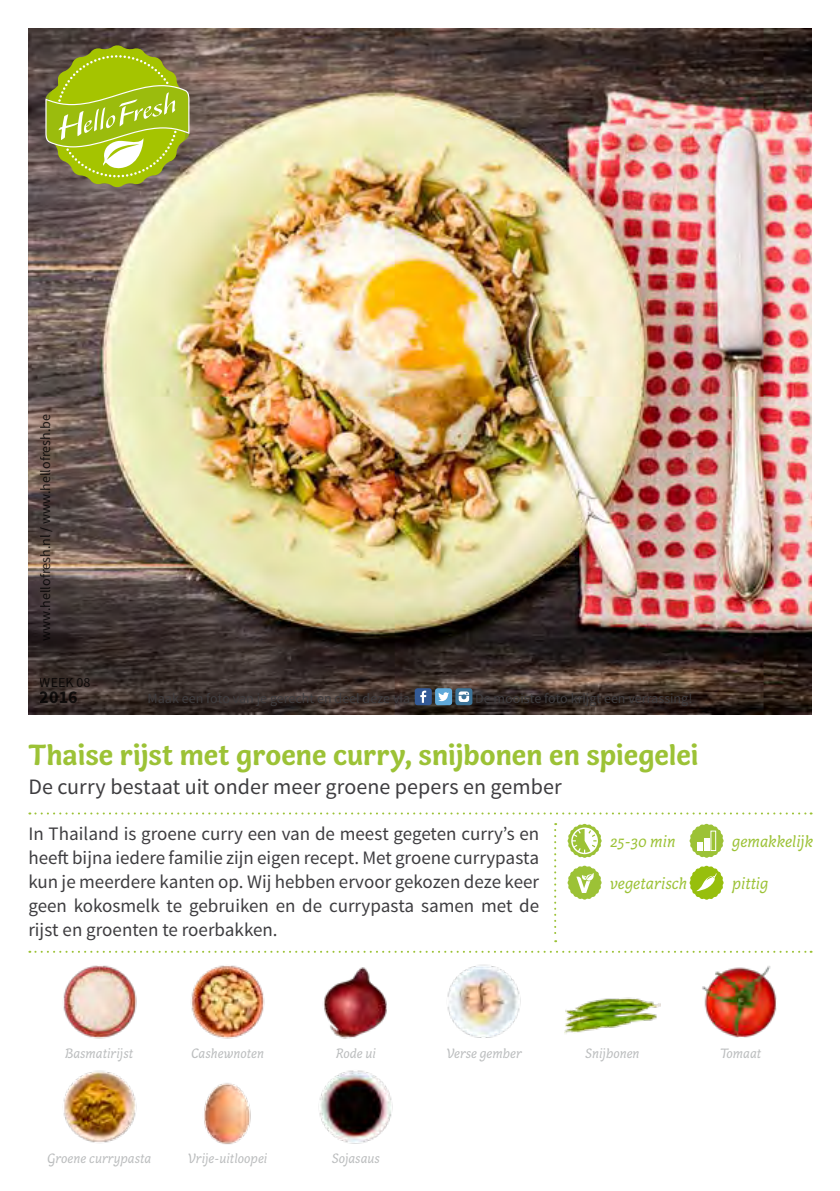
<style>
.page{position:relative;width:840px;height:1191px;background:#fff}
.page>*{position:absolute;margin:0;border:0;box-sizing:border-box;transform-origin:0 0}
.t1{font:700 30px "Capucine Basic";color:#9cc236}
.t2{font:22px "Source Sans Pro";letter-spacing:.005em;color:#3e3d40}
.t3{font:19px/24px "Source Sans Pro";color:#3e3d40;text-align:justify}
.t4{font:700 18px "Source Sans Pro";color:#000}
.t5{font:italic 17px "Capucine Basic";color:#9cc236}
.t6{font:italic 14px "Capucine Basic";color:#bbbdbe}
.t7{font:14px "Source Sans Pro";color:#3e3d40}
.t8{font:14px "Source Sans Pro";color:#000}
</style>
<div class="page">
<img style="left:28px;top:28px;width:783px;height:686px">
<svg style="left:45px;top:45px;width:144px;height:142px;background:#9eaf33"></svg>
<svg style="left:29px;top:812px;width:782px;height:2px"></svg>
<svg style="left:554px;top:823px;width:2px;height:119px"></svg>
<svg style="left:29px;top:950px;width:782px;height:2px"></svg>
<img style="left:63px;top:1070px;width:74px;height:73px">
<img style="left:438px;top:952px;width:89px;height:86px">
<img style="left:564px;top:997px;width:96px;height:37px">
<img style="left:702px;top:966px;width:75px;height:72px">
<img style="left:323px;top:967px;width:64px;height:72px">
<img style="left:318px;top:1070px;width:75px;height:74px">
<img style="left:190px;top:965px;width:75px;height:74px">
<img style="left:204px;top:1083px;width:47px;height:62px">
<img style="left:63px;top:965px;width:74px;height:74px">
<div style="left:414px;top:688px;width:17px;height:17px;background:#335a96;border-radius:3px"></div>
<svg style="left:420px;top:690px;width:6px;height:13px"></svg>
<div style="left:455px;top:688px;width:17px;height:17px;background:#3c7397;border-radius:3px"></div>
<svg style="left:458px;top:691px;width:11px;height:11px"></svg>
<div style="left:435px;top:688px;width:17px;height:17px;background:#5fa9d9;border-radius:3px"></div>
<svg style="left:438px;top:692px;width:11px;height:9px"></svg>
<svg style="left:689px;top:823px;width:34px;height:35px"></svg>
<svg style="left:567px;top:865px;width:34px;height:34px"></svg>
<svg style="left:567px;top:823px;width:34px;height:35px"></svg>
<svg style="left:689px;top:865px;width:34px;height:35px"></svg>
<p class="t8" style="left:37px;top:641px;width:228px;rotate:-90deg">www.hellofresh.nl / www.hellofresh.be</p>
<p class="t8" style="left:40px;top:674px;width:52px">WEEK 08</p>
<p class="t4" style="left:40px;top:685px;width:40px">2016</p>
<p class="t7" style="left:147px;top:690px;width:264px">Maak een foto van je gerecht en deel deze via</p>
<p class="t7" style="left:475px;top:690px;width:218px">De mooiste foto krijgt een verrassing!</p>
<h1 class="t1" style="left:28px;top:731px;width:671px">Thaise rijst met groene curry, snijbonen en spiegelei</h1>
<p class="t2" style="left:28px;top:772px;width:534px">De curry bestaat uit onder meer groene pepers en gember</p>
<p class="t3" style="left:28px;top:822px;width:512px">In Thailand is groene curry een van de meest gegeten curry’s en heeft bijna iedere familie zijn eigen recept. Met groene currypasta kun je meerdere kanten op. Wij hebben ervoor gekozen deze keer geen kokosmelk te gebruiken en de currypasta samen met de rijst en groenten te roerbakken.</p>
<p class="t5" style="left:609px;top:829px;width:67px">25-30 min</p>
<p class="t5" style="left:731px;top:829px;width:83px">gemakkelijk</p>
<p class="t5" style="left:609px;top:871px;width:79px">vegetarisch</p>
<p class="t5" style="left:731px;top:871px;width:38px">pittig</p>
<p class="t6" style="left:65px;top:1042px;width:69px">Basmatirijst</p>
<p class="t6" style="left:47px;top:1148px;width:106px">Groene currypasta</p>
<p class="t6" style="left:335px;top:1042px;width:42px">Rode ui</p>
<p class="t6" style="left:585px;top:1042px;width:56px">Snijbonen</p>
<p class="t6" style="left:191px;top:1042px;width:75px">Cashewnoten</p>
<p class="t6" style="left:719px;top:1043px;width:43px">Tomaat</p>
<p class="t6" style="left:446px;top:1042px;width:77px">Verse gember</p>
<p class="t6" style="left:188px;top:1148px;width:81px">Vrije-uitloopei</p>
<p class="t6" style="left:331px;top:1148px;width:50px">Sojasaus</p>
</div>
